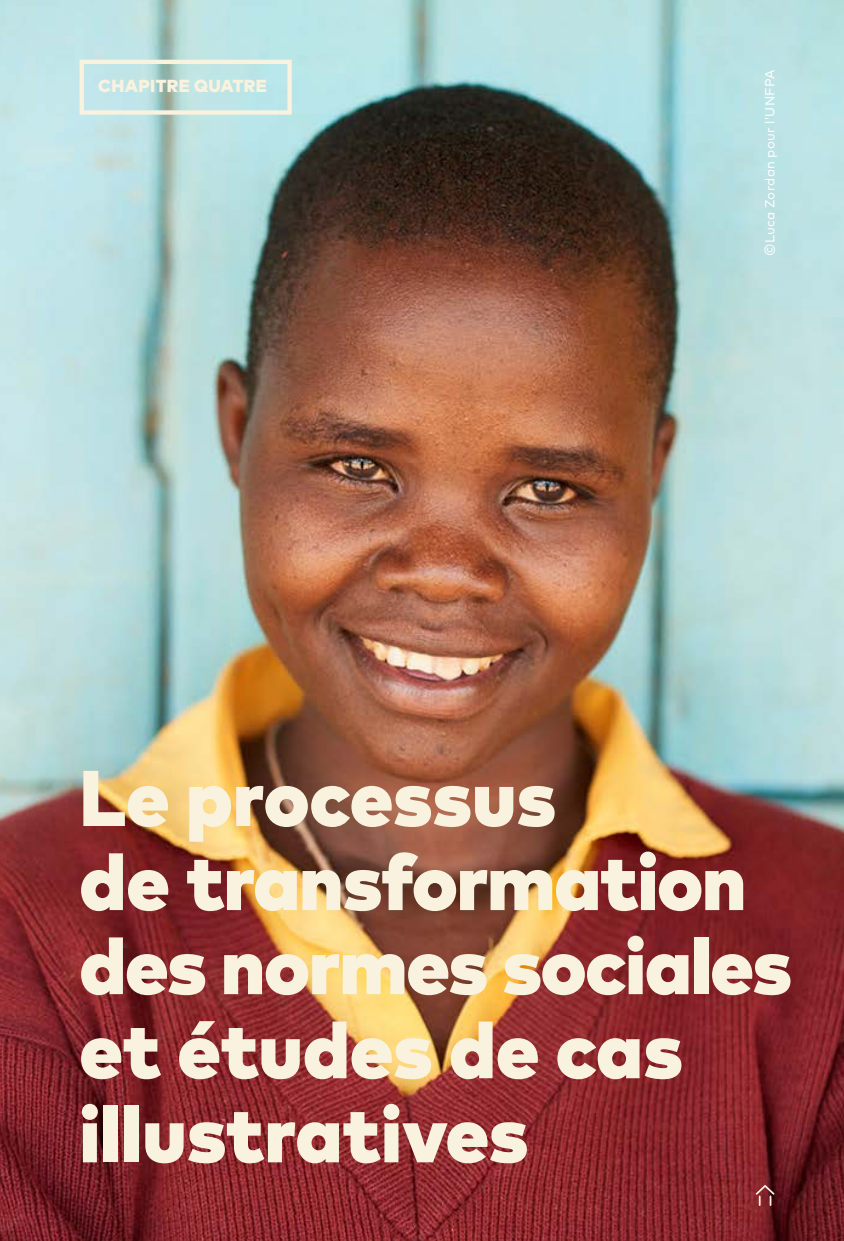
<style>
.page{position:relative;width:844px;height:1241px;background:#fff}
.page>*{position:absolute;margin:0;border:0;box-sizing:border-box;transform-origin:0 0}
.t1{font:900 78.75px/84px "Mark Pro";letter-spacing:-.01em;color:#f8f2df}
.t2{font:900 17.5px "Mark Pro";letter-spacing:.02em;color:#f8f2df}
.t3{font:13.12px "Mark Pro";letter-spacing:.015em;color:#fff}
</style>
<div class="page">
<img style="left:0;top:0;width:843px;height:1240px">
<div style="left:79px;top:60px;width:213px;height:55px;border:4px solid #f8f2df"></div>
<svg style="left:754px;top:1183px;width:21px;height:21px"></svg>
<p class="t2" style="left:98px;top:72px;width:170px">CHAPITRE QUATRE</p>
<p class="t3" style="left:759px;top:256px;width:188px;rotate:-90deg">©Luca Zordan pour l’UNFPA</p>
<p class="t1" style="left:79px;top:749px;width:714px">Le processus<br>de transformation des normes sociales et études de cas illustratives</p>
</div>
